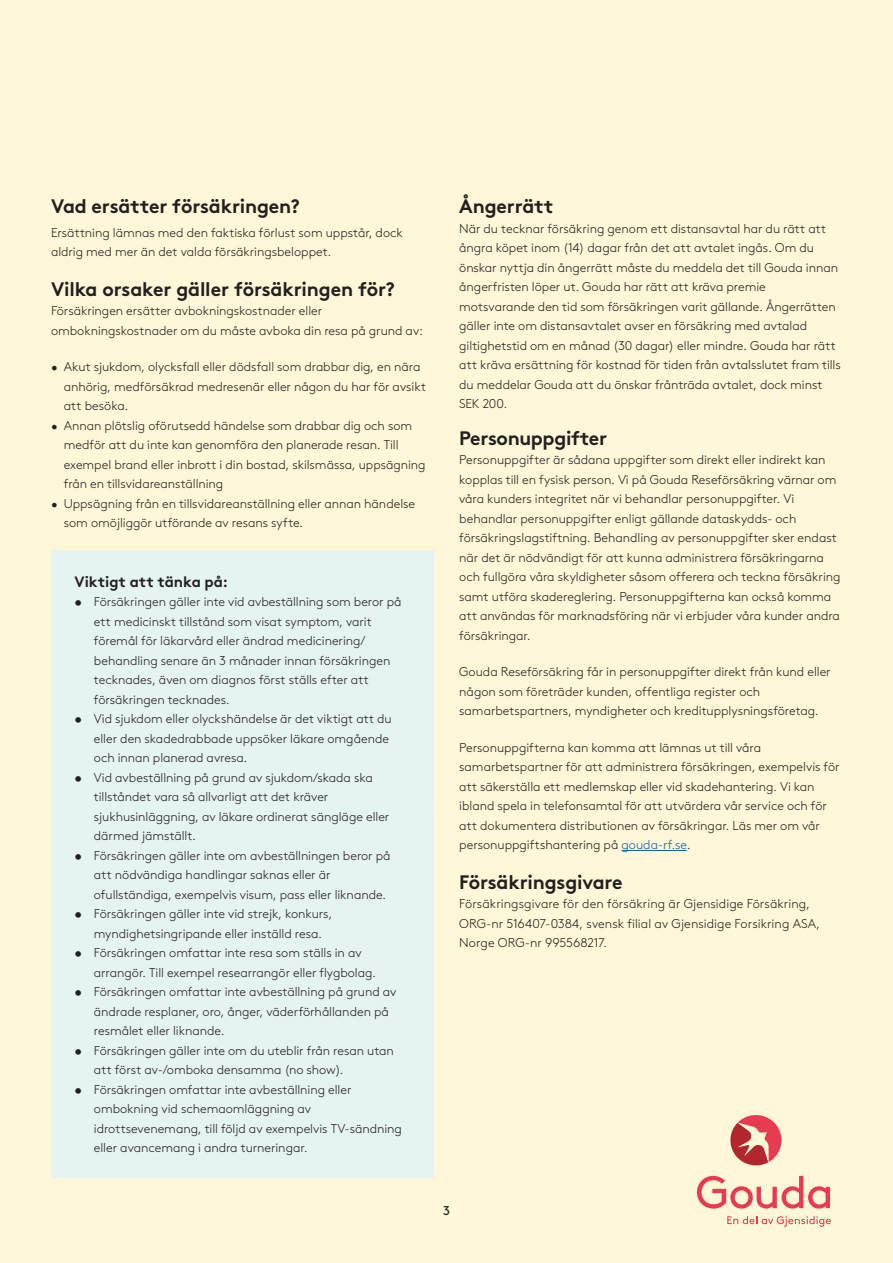
<style>
.page{position:relative;width:893px;height:1263px;background:#fef7d8}
.page>*{position:absolute;margin:0;border:0;box-sizing:border-box;transform-origin:0 0}
.t1{font:700 19.5px "Gjen Brown OT";letter-spacing:-.01em;color:#231f20}
.t2{font:19.5px "Gjen Brown OT Bold Alt";letter-spacing:-.02em;color:#231f20}
.t3{font:15px "Gjen Brown OT Bold Alt";letter-spacing:-.005em;color:#231f20}
.t4{font:300 12.75px/19.5px "Gjen Brown OT";color:#231f20}
.t5{font:12.75px "Gjen Brown OT";color:#231f20}
.s1{font-weight:700}
.s2{color:#175d9e}
</style>
<div class="page">
<hr style="left:622px;top:850px;width:65px;height:1px;background:#175d9e">
<svg style="left:730px;top:1115px;width:52px;height:51px"></svg>
<svg style="left:697px;top:1176px;width:133px;height:32px"></svg>
<svg style="left:727px;top:1216px;width:104px;height:11px"></svg>
<div style="left:51px;top:551px;width:383px;height:627px;background:#e5f3f1"></div>
<h1 class="t1" style="left:51px;top:190px;width:250px">Vad ersätter försäkringen?</h1>
<p class="t4" style="left:51px;top:222px;width:353px">Ersättning lämnas med den faktiska förlust som uppstår, dock aldrig med mer än det valda försäkringsbeloppet.</p>
<h1 class="t1" style="left:51px;top:273px;width:345px">Vilka orsaker gäller försäkringen för?</h1>
<p class="t4" style="left:51px;top:300px;width:373px">Försäkringen ersätter avbokningskostnader eller ombokningskostnader om du måste avboka din resa på grund av:</p>
<p class="t4" style="left:64px;top:356px;width:364px;text-indent:-13px">• Akut sjukdom, olycksfall eller dödsfall som drabbar dig, en nära anhörig, medförsäkrad medresenär eller någon du har för avsikt att besöka.</p>
<p class="t4" style="left:64px;top:415px;width:363px;text-indent:-13px">• Annan plötslig oförutsedd händelse som drabbar dig och som medför att du inte kan genomföra den planerade resan. Till exempel brand eller inbrott i din bostad, skilsmässa, uppsägning från en tillsvidareanställning</p>
<p class="t4" style="left:64px;top:493px;width:353px;text-indent:-13px">• Uppsägning från en tillsvidareanställning eller annan händelse som omöjliggör utförande av resans syfte.</p>
<p class="t3" style="left:74px;top:569px;width:155px">Viktigt att tänka på:</p>
<p class="t4" style="left:94px;top:591px;width:309px;text-indent:-19px"><span class="s1">•</span> Försäkringen gäller inte vid avbeställning som beror på ett medicinskt tillstånd som visat symptom, varit föremål för läkarvård eller ändrad medicinering/ behandling senare än 3 månader innan försäkringen tecknades, även om diagnos först ställs efter att försäkringen tecknades.</p>
<p class="t4" style="left:94px;top:708px;width:299px;text-indent:-19px"><span class="s1">•</span> Vid sjukdom eller olyckshändelse är det viktigt att du eller den skadedrabbade uppsöker läkare omgående och innan planerad avresa.</p>
<p class="t4" style="left:94px;top:767px;width:297px;text-indent:-19px"><span class="s1">•</span> Vid avbeställning på grund av sjukdom/skada ska tillståndet vara så allvarligt att det kräver sjukhusinläggning, av läkare ordinerat sängläge eller därmed jämställt.</p>
<p class="t4" style="left:94px;top:845px;width:298px;text-indent:-19px"><span class="s1">•</span> Försäkringen gäller inte om avbeställningen beror på att nödvändiga handlingar saknas eller är ofullständiga, exempelvis visum, pass eller liknande.</p>
<p class="t4" style="left:94px;top:903px;width:240px;text-indent:-19px"><span class="s1">•</span> Försäkringen gäller inte vid strejk, konkurs, myndighetsingripande eller inställd resa.</p>
<p class="t4" style="left:94px;top:942px;width:284px;text-indent:-19px"><span class="s1">•</span> Försäkringen omfattar inte resa som ställs in av arrangör. Till exempel researrangör eller flygbolag.</p>
<p class="t4" style="left:94px;top:981px;width:304px;text-indent:-19px"><span class="s1">•</span> Försäkringen omfattar inte avbeställning på grund av ändrade resplaner, oro, ånger, väderförhållanden på resmålet eller liknande.</p>
<p class="t4" style="left:94px;top:1039px;width:301px;text-indent:-19px"><span class="s1">•</span> Försäkringen gäller inte om du uteblir från resan utan att först av-/omboka densamma (no show).</p>
<p class="t4" style="left:94px;top:1078px;width:310px;text-indent:-19px"><span class="s1">•</span> Försäkringen omfattar inte avbeställning eller ombokning vid schemaomläggning av idrottsevenemang, till följd av exempelvis TV-sändning eller avancemang i andra turneringar.</p>
<h1 class="t1" style="left:459px;top:190px;width:96px">Ångerrätt</h1>
<p class="t4" style="left:459px;top:218px;width:383px">När du tecknar försäkring genom ett distansavtal har du rätt att ångra köpet inom (14) dagar från det att avtalet ingås. Om du önskar nyttja din ångerrätt måste du meddela det till Gouda innan ångerfristen löper ut. Gouda har rätt att kräva premie motsvarande den tid som försäkringen varit gällande. Ångerrätten gäller inte om distansavtalet avser en försäkring med avtalad giltighetstid om en månad (30 dagar) eller mindre. Gouda har rätt att kräva ersättning för kostnad för tiden från avtalsslutet fram tills du meddelar Gouda att du önskar frånträda avtalet, dock minst SEK 200.</p>
<h1 class="t2" style="left:459px;top:422px;width:149px">Personuppgifter</h1>
<p class="t4" style="left:459px;top:449px;width:383px">Personuppgifter är sådana uppgifter som direkt eller indirekt kan kopplas till en fysisk person. Vi på Gouda Reseförsäkring värnar om våra kunders integritet när vi behandlar personuppgifter. Vi behandlar personuppgifter enligt gällande dataskydds- och försäkringslagstiftning. Behandling av personuppgifter sker endast när det är nödvändigt för att kunna administrera försäkringarna och fullgöra våra skyldigheter såsom offerera och teckna försäkring samt utföra skadereglering. Personuppgifterna kan också komma att användas för marknadsföring när vi erbjuder våra kunder andra försäkringar.</p>
<p class="t4" style="left:459px;top:661px;width:373px">Gouda Reseförsäkring får in personuppgifter direkt från kund eller någon som företräder kunden, offentliga register och samarbetspartners, myndigheter och kreditupplysningsföretag.</p>
<p class="t4" style="left:459px;top:736px;width:382px">Personuppgifterna kan komma att lämnas ut till våra samarbetspartner för att administrera försäkringen, exempelvis för att säkerställa ett medlemskap eller vid skadehantering. Vi kan ibland spela in telefonsamtal för att utvärdera vår service och för att dokumentera distributionen av försäkringar. Läs mer om vår personuppgiftshantering på <span class="s2">gouda-rf.se</span>.</p>
<h1 class="t1" style="left:459px;top:866px;width:165px">Försäkringsgivare</h1>
<p class="t4" style="left:459px;top:893px;width:362px">Försäkringsgivare för den försäkring är Gjensidige Försäkring,<br>ORG-nr 516407-0384, svensk filial av Gjensidige Forsikring ASA,<br>Norge ORG-nr 995568217.</p>
<p class="t5" style="left:443px;top:1201px;width:8px">3</p>
</div>
